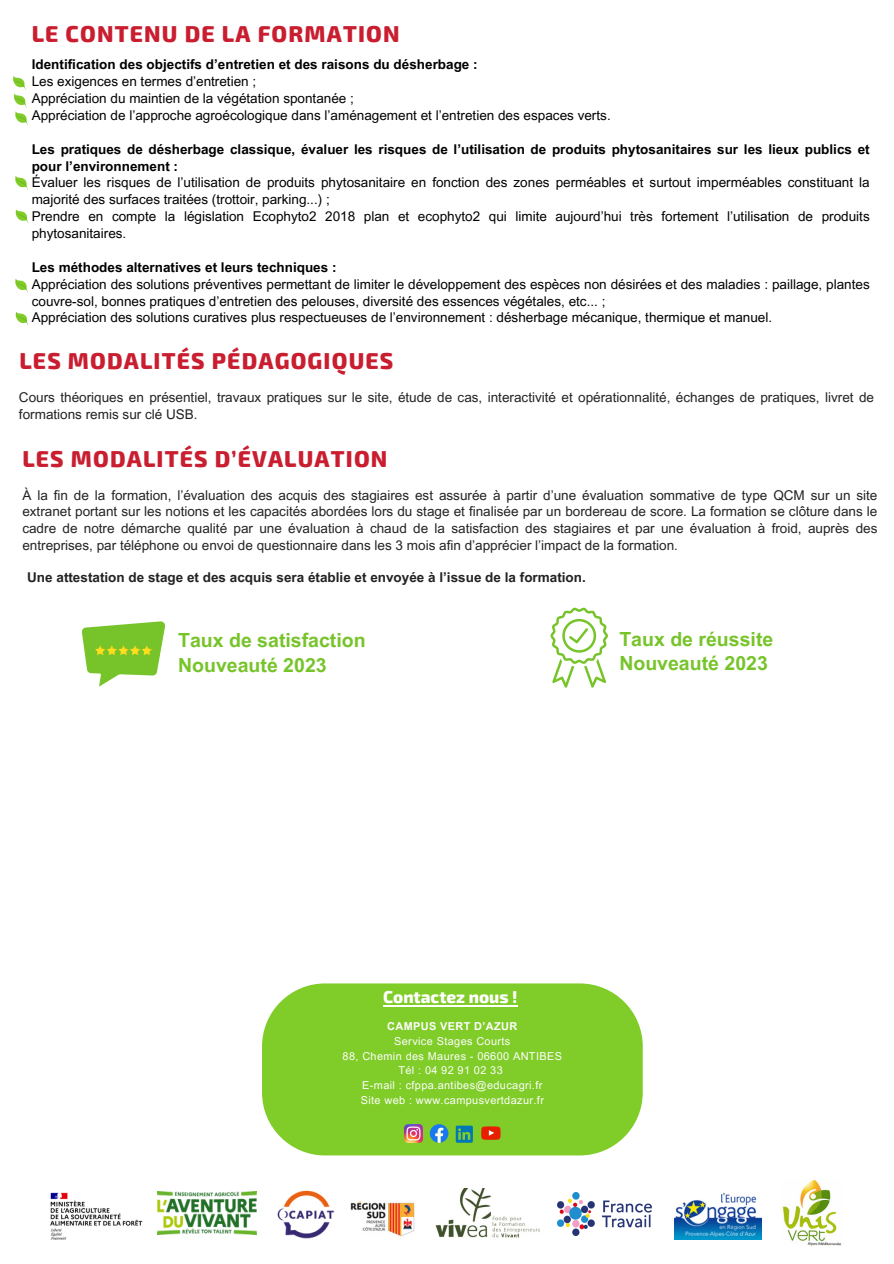
<style>
.page{position:relative;width:894px;height:1264px;background:#fff}
.page>*{position:absolute;margin:0;border:0;box-sizing:border-box;transform-origin:0 0}
.t1{font:800 22.5px "Exo 2";letter-spacing:.05em;color:#c91e30}
.t2{font:700 19.5px/24.8px "Arial MT Pro";color:#77c42a}
.t3{font:800 16.8px "Exo 2";color:#fff}
.t4{font:13.5px/16.8px "Arial MT Pro";color:#000}
.t5{font:13.5px/16.8px "Arial MT Pro";color:#222}
.t6{font:700 13.5px "Arial MT Pro";color:#222}
.t7{font:10.95px "Arial MT Pro";letter-spacing:.035em;color:#fefefe}
.t8{font:700 10.95px "Arial MT Pro";letter-spacing:.035em;color:#fefefe}
.s1{font-weight:700}
</style>
<div class="page">
<svg style="left:15px;top:209px;width:14px;height:15px"></svg>
<svg style="left:15px;top:176px;width:13px;height:14px"></svg>
<svg style="left:82px;top:621px;width:83px;height:65px"></svg>
<svg style="left:550px;top:607px;width:57px;height:80px"></svg>
<svg style="left:13px;top:76px;width:15px;height:50px"></svg>
<svg style="left:15px;top:311px;width:14px;height:15px"></svg>
<svg style="left:15px;top:279px;width:13px;height:14px"></svg>
<div style="left:262px;top:983px;width:380px;height:172px;background:#80cc28;border-radius:63px"></div>
<img style="left:404px;top:1124px;width:18px;height:18px">
<svg style="left:429px;top:1124px;width:19px;height:18px"></svg>
<svg style="left:455px;top:1125px;width:17px;height:17px"></svg>
<svg style="left:481px;top:1126px;width:19px;height:13px"></svg>
<hr style="left:383px;top:1004px;width:134px;height:2px;background:#fff">
<img style="left:277px;top:1190px;width:57px;height:49px">
<img style="left:435px;top:1188px;width:105px;height:50px">
<img style="left:157px;top:1191px;width:99px;height:43px">
<img style="left:557px;top:1192px;width:94px;height:43px">
<img style="left:782px;top:1179px;width:59px;height:66px">
<img style="left:350px;top:1201px;width:65px;height:36px">
<img style="left:674px;top:1192px;width:87px;height:47px">
<img style="left:50px;top:1192px;width:93px;height:48px">
<p class="t1" style="left:32px;top:19px;width:369px">LE CONTENU DE LA FORMATION</p>
<p class="t4" style="left:32px;top:58px;width:580px"><span class="s1">Identification des objectifs d’entretien et des raisons du désherbage :<br></span>Les exigences en termes d’entretien ;<br>Appréciation du maintien de la végétation spontanée ;<br>Appréciation de l’approche agroécologique dans l’aménagement et l’entretien des espaces verts.</p>
<p class="t4" style="left:32px;top:142px;width:839px"><span class="s1">Les pratiques de désherbage classique, évaluer les risques de l’utilisation de produits phytosanitaires sur les lieux publics et pour l’environnement :<br></span>Évaluer les risques de l’utilisation de produits phytosanitaire en fonction des zones perméables et surtout imperméables constituant la majorité des surfaces traitées (trottoir, parking...) ;<br>Prendre en compte la législation Ecophyto2 2018 plan et ecophyto2 qui limite aujourd’hui très fortement l’utilisation de produits phytosanitaires.</p>
<p class="t4" style="left:32px;top:260px;width:839px"><span class="s1">Les méthodes alternatives et leurs techniques :<br></span>Appréciation des solutions préventives permettant de limiter le développement des espèces non désirées et des maladies : paillage, plantes couvre-sol, bonnes pratiques d’entretien des pelouses, diversité des essences végétales, etc... ;</p>
<p class="t4" style="left:32px;top:311px;width:741px">Appréciation des solutions curatives plus respectueuses de l’environnement : désherbage mécanique, thermique et manuel.</p>
<p class="t1" style="left:19px;top:346px;width:375px">LES MODALITÉS PÉDAGOGIQUES</p>
<p class="t5" style="left:19px;top:391px;width:856px">Cours théoriques en présentiel, travaux pratiques sur le site, étude de cas, interactivité et opérationnalité, échanges de pratiques, livret de formations remis sur clé USB.</p>
<p class="t1" style="left:22px;top:444px;width:366px">LES MODALITÉS D’ÉVALUATION</p>
<h5 class="t5" style="left:22px;top:488px;width:856px;text-align:justify">À la fin de la formation, l’évaluation des acquis des stagiaires est assurée à partir d’une évaluation sommative de type QCM sur un site extranet portant sur les notions et les capacités abordées lors du stage et finalisée par un bordereau de score. La formation se clôture dans le cadre de notre démarche qualité par une évaluation à chaud de la satisfaction des stagiaires et par une évaluation à froid, auprès des entreprises, par téléphone ou envoi de questionnaire dans les 3 mois afin d’apprécier l’impact de la formation.</h5>
<h5 class="t6" style="left:27px;top:572px;width:560px">Une attestation de stage et des acquis sera établie et envoyée à l’issue de la formation.</h5>
<h5 class="t2" style="left:178px;top:630px;width:189px">Taux de satisfaction<br>Nouveauté 2023</h5>
<p class="t2" style="left:619px;top:629px;width:155px">Taux de réussite<br>Nouveauté 2023</p>
<p class="t3" style="left:383px;top:986px;width:136px">Contactez nous !</p>
<h5 class="t8" style="left:387px;top:1021px;width:132px">CAMPUS VERT D’AZUR</h5>
<p class="t7" style="left:394px;top:1036px;width:118px">Service Stages Courts</p>
<h5 class="t7" style="left:342px;top:1051px;width:221px">88, Chemin des Maures - 06600 ANTIBES</h5>
<h4 class="t7" style="left:398px;top:1066px;width:106px">Tél : 04 92 91 02 33</h4>
<p class="t7" style="left:362px;top:1081px;width:182px">E-mail : cfppa.antibes@educagri.fr</p>
<p class="t7" style="left:360px;top:1096px;width:185px">Site web : www.campusvertdazur.fr</p>
</div>
